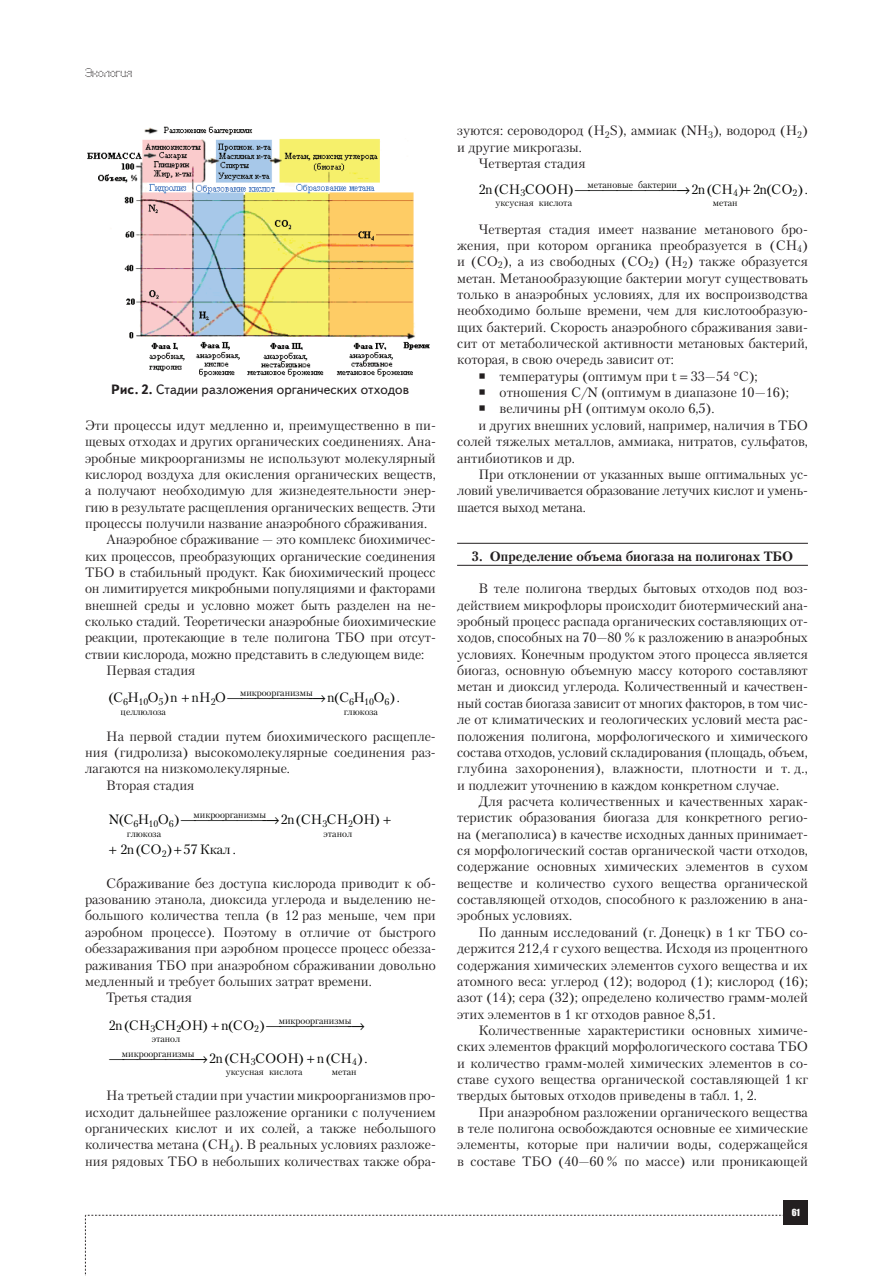
<style>
.page{position:relative;width:893px;height:1276px;background:#fff}
.page>*{position:absolute;margin:0;border:0;box-sizing:border-box;transform-origin:0 0}
.t1{font:13.5px/16.4px "Petersburg C";color:#231f20;text-align:justify}
.t2{font:13.5px "Petersburg C";letter-spacing:.005em;color:#040503}
.t3{font:13.5px "Text Book C";color:#231f20}
.t4{font:700 13.5px "Petersburg C";color:#231f20}
.t5{font:12px "Perfo";letter-spacing:.015em;color:#231f20}
.t6{font:9.45px/14.2px "Petersburg C";letter-spacing:-.005em;color:#040503}
.t7{font:9px "Impact";color:#fff}
.s1{font-weight:700}
</style>
<div class="page">
<svg style="left:85px;top:1215px;width:699px;height:61px"></svg>
<div style="left:784px;top:1200px;width:24px;height:25px;background:#231f20"></div>
<hr style="left:457px;top:543px;width:351px;height:1px;background:#231f20">
<hr style="left:457px;top:565px;width:351px;height:1px;background:#231f20">
<img style="left:87px;top:126px;width:343px;height:251px">
<p class="t5" style="left:85px;top:66px;width:49px">Экология</p>
<p class="t3" style="left:111px;top:382px;width:299px"><span class="s1">Рис. 2.</span> Стадии разложения органических отходов</p>
<p class="t1" style="left:85px;top:417px;width:352px">ЭТИ ПРОЦЕССЫ ИДУТ МЕДЛЕННО И, ПРЕИМУЩЕСТВЕННО В ПИ-</p>
<p class="t1" style="left:85px;top:433px;width:352px">ЩЕВЫХ ОТХОДАХ И ДРУГИХ ОРГАНИЧЕСКИХ СОЕДИНЕНИЯХ. АНА-</p>
<p class="t1" style="left:85px;top:449px;width:352px">ЭРОБНЫЕ МИКРООРГАНИЗМЫ НЕ ИСПОЛЬЗУЮТ МОЛЕКУЛЯРНЫЙ</p>
<p class="t1" style="left:85px;top:466px;width:352px">КИСЛОРОД ВОЗДУХА ДЛЯ ОКИСЛЕНИЯ ОРГАНИЧЕСКИХ ВЕЩЕСТВ,</p>
<p class="t1" style="left:85px;top:482px;width:352px">А ПОЛУЧАЮТ НЕОБХОДИМУЮ ДЛЯ ЖИЗНЕДЕЯТЕЛЬНОСТИ ЭНЕР-</p>
<p class="t1" style="left:85px;top:498px;width:352px">ГИЮ В РЕЗУЛЬТАТЕ РАСЩЕПЛЕНИЯ ОРГАНИЧЕСКИХ ВЕЩЕСТВ. ЭТИ</p>
<p class="t1" style="left:85px;top:515px;width:344px">ПРОЦЕССЫ ПОЛУЧИЛИ НАЗВАНИЕ АНАЭРОБНОГО СБРАЖИВАНИЯ.</p>
<p class="t1" style="left:106px;top:531px;width:329px">АНАЭРОБНОЕ СБРАЖИВАНИЕ — ЭТО КОМПЛЕКС БИОХИМИЧЕС-</p>
<p class="t1" style="left:85px;top:547px;width:352px">КИХ ПРОЦЕССОВ, ПРЕОБРАЗУЮЩИХ ОРГАНИЧЕСКИЕ СОЕДИНЕНИЯ</p>
<p class="t1" style="left:85px;top:564px;width:352px">ТБО В СТАБИЛЬНЫЙ ПРОДУКТ. КАК БИОХИМИЧЕСКИЙ ПРОЦЕСС</p>
<p class="t1" style="left:85px;top:580px;width:352px">ОН ЛИМИТИРУЕТСЯ МИКРОБНЫМИ ПОПУЛЯЦИЯМИ И ФАКТОРАМИ</p>
<p class="t1" style="left:85px;top:596px;width:352px">ВНЕШНЕЙ СРЕДЫ И УСЛОВНО МОЖЕТ БЫТЬ РАЗДЕЛЕН НА НЕ-</p>
<p class="t1" style="left:85px;top:613px;width:352px">СКОЛЬКО СТАДИЙ. ТЕОРЕТИЧЕСКИ АНАЭРОБНЫЕ БИОХИМИЧЕСКИЕ</p>
<p class="t1" style="left:85px;top:629px;width:352px">РЕАКЦИИ, ПРОТЕКАЮЩИЕ В ТЕЛЕ ПОЛИГОНА ТБО ПРИ ОТСУТ-</p>
<p class="t1" style="left:85px;top:646px;width:341px">СТВИИ КИСЛОРОДА, МОЖНО ПРЕДСТАВИТЬ В СЛЕДУЮЩЕМ ВИДЕ:</p>
<p class="t1" style="left:106px;top:662px;width:91px">ПЕРВАЯ СТАДИЯ</p>
<p class="t6" style="left:240px;top:685px;width:74px">МИКРООРГАНИЗМЫ</p>
<p class="t6" style="left:123px;top:694px;width:42px">6105</p>
<p class="t6" style="left:211px;top:694px;width:6px">2</p>
<p class="t6" style="left:349px;top:694px;width:42px">6106</p>
<p class="t6" style="left:121px;top:704px;width:47px">ЦЕЛЛЮЛОЗА</p>
<p class="t6" style="left:344px;top:704px;width:36px">ГЛЮКОЗА</p>
<p class="t2" style="left:108px;top:689px;width:119px">(CH O)N NHO</p>
<p class="t2" style="left:313px;top:689px;width:89px">→N(C H O ).</p>
<p class="t1" style="left:106px;top:727px;width:331px">НА ПЕРВОЙ СТАДИИ ПУТЕМ БИОХИМИЧЕСКОГО РАСЩЕПЛЕ-</p>
<p class="t1" style="left:85px;top:744px;width:352px">НИЯ (ГИДРОЛИЗА) ВЫСОКОМОЛЕКУЛЯРНЫЕ СОЕДИНЕНИЯ РАЗ-</p>
<p class="t1" style="left:85px;top:760px;width:206px">ЛАГАЮТСЯ НА НИЗКОМОЛЕКУЛЯРНЫЕ.</p>
<p class="t1" style="left:106px;top:776px;width:90px">ВТОРАЯ СТАДИЯ</p>
<p class="t6" style="left:194px;top:808px;width:74px">МИКРООРГАНИЗМЫ</p>
<p class="t6" style="left:134px;top:816px;width:42px">6106</p>
<p class="t6" style="left:322px;top:816px;width:6px">3</p>
<p class="t6" style="left:348px;top:816px;width:6px">2</p>
<p class="t6" style="left:127px;top:826px;width:36px">ГЛЮКОЗА</p>
<p class="t6" style="left:324px;top:826px;width:30px">ЭТАНОЛ</p>
<p class="t6" style="left:162px;top:846px;width:6px">2</p>
<p class="t2" style="left:109px;top:811px;width:72px">N(CH O)</p>
<p class="t2" style="left:266px;top:811px;width:115px">→2N(CH CH OH)</p>
<p class="t2" style="left:121px;top:841px;width:117px">2N(CO ) 57 ККАЛ .</p>
<p class="t1" style="left:106px;top:874px;width:331px">СБРАЖИВАНИЕ БЕЗ ДОСТУПА КИСЛОРОДА ПРИВОДИТ К ОБ-</p>
<p class="t1" style="left:85px;top:891px;width:352px">РАЗОВАНИЮ ЭТАНОЛА, ДИОКСИДА УГЛЕРОДА И ВЫДЕЛЕНИЮ НЕ-</p>
<p class="t1" style="left:85px;top:907px;width:352px">БОЛЬШОГО КОЛИЧЕСТВА ТЕПЛА (В 12 РАЗ МЕНЬШЕ, ЧЕМ ПРИ</p>
<p class="t1" style="left:85px;top:923px;width:352px">АЭРОБНОМ ПРОЦЕССЕ). ПОЭТОМУ В ОТЛИЧИЕ ОТ БЫСТРОГО</p>
<p class="t1" style="left:85px;top:940px;width:352px">ОБЕЗЗАРАЖИВАНИЯ ПРИ АЭРОБНОМ ПРОЦЕССЕ ПРОЦЕСС ОБЕЗЗА-</p>
<p class="t1" style="left:85px;top:956px;width:352px">РАЖИВАНИЯ ТБО ПРИ АНАЭРОБНОМ СБРАЖИВАНИИ ДОВОЛЬНО</p>
<p class="t1" style="left:85px;top:973px;width:288px">МЕДЛЕННЫЙ И ТРЕБУЕТ БОЛЬШИХ ЗАТРАТ ВРЕМЕНИ.</p>
<p class="t1" style="left:106px;top:989px;width:87px">ТРЕТЬЯ СТАДИЯ</p>
<p class="t6" style="left:279px;top:1013px;width:74px">МИКРООРГАНИЗМЫ</p>
<p class="t6" style="left:150px;top:1021px;width:6px">3</p>
<p class="t6" style="left:176px;top:1021px;width:6px">2</p>
<p class="t6" style="left:254px;top:1021px;width:6px">2</p>
<p class="t6" style="left:122px;top:1031px;width:74px;text-indent:30px">ЭТАНОЛ<br>МИКРООРГАНИЗМЫ</p>
<p class="t6" style="left:251px;top:1054px;width:6px">3</p>
<p class="t6" style="left:352px;top:1054px;width:6px">4</p>
<p class="t6" style="left:226px;top:1064px;width:78px">УКСУСНАЯ КИСЛОТА</p>
<p class="t6" style="left:332px;top:1064px;width:26px">МЕТАН</p>
<p class="t2" style="left:109px;top:1017px;width:157px">2N(CH CH OH) N(CO )</p>
<p class="t2" style="left:194px;top:1049px;width:175px">→2N(CH COOH) N(CH ) .</p>
<p class="t1" style="left:85px;top:1087px;width:352px;text-indent:21px">НА ТРЕТЬЕЙ СТАДИИ ПРИ УЧАСТИИ МИКРООРГАНИЗМОВ ПРО-ИСХОДИТ ДАЛЬНЕЙШЕЕ РАЗЛОЖЕНИЕ ОРГАНИКИ С ПОЛУЧЕНИЕМ ОРГАНИЧЕСКИХ КИСЛОТ И ИХ СОЛЕЙ, А ТАКЖЕ НЕБОЛЬШОГО КОЛИЧЕСТВА МЕТАНА (СН<sub>4</sub>). В РЕАЛЬНЫХ УСЛОВИЯХ РАЗЛОЖЕ-НИЯ РЯДОВЫХ ТБО В НЕБОЛЬШИХ КОЛИЧЕСТВАХ ТАКЖЕ ОБРА-</p>
<p class="t1" style="left:457px;top:122px;width:352px">ЗУЮТСЯ: СЕРОВОДОРОД (Н<sub>2</sub>S), АММИАК (NH<sub>3</sub>), ВОДОРОД (H<sub>2</sub>)</p>
<p class="t1" style="left:457px;top:139px;width:126px">И ДРУГИЕ МИКРОГАЗЫ.</p>
<p class="t1" style="left:478px;top:155px;width:109px">ЧЕТВЕРТАЯ СТАДИЯ</p>
<p class="t6" style="left:587px;top:177px;width:91px">МЕТАНОВЫЕ БАКТЕРИИ</p>
<p class="t6" style="left:520px;top:185px;width:6px">3</p>
<p class="t6" style="left:733px;top:185px;width:6px">4</p>
<p class="t6" style="left:792px;top:185px;width:6px">2</p>
<p class="t6" style="left:495px;top:195px;width:78px">УКСУСНАЯ КИСЛОТА</p>
<p class="t6" style="left:713px;top:195px;width:26px">МЕТАН</p>
<p class="t2" style="left:479px;top:181px;width:96px">2N(CH COOH)</p>
<p class="t2" style="left:677px;top:181px;width:132px">→2N(CH ) 2N(CO ) .</p>
<p class="t1" style="left:457px;top:220px;width:352px;text-indent:21px">ЧЕТВЕРТАЯ СТАДИЯ ИМЕЕТ НАЗВАНИЕ МЕТАНОВОГО БРО-ЖЕНИЯ, ПРИ КОТОРОМ ОРГАНИКА ПРЕОБРАЗУЕТСЯ В (CH<sub>4</sub>)<br>И (CO <sub>2</sub>), А ИЗ СВОБОДНЫХ (CO <sub>2</sub>) (H<sub>2</sub>) ТАКЖЕ ОБРАЗУЕТСЯ МЕТАН. МЕТАНООБРАЗУЮЩИЕ БАКТЕРИИ МОГУТ СУЩЕСТВОВАТЬ ТОЛЬКО В АНАЭРОБНЫХ УСЛОВИЯХ, ДЛЯ ИХ ВОСПРОИЗВОДСТВА НЕОБХОДИМО БОЛЬШЕ ВРЕМЕНИ, ЧЕМ ДЛЯ КИСЛОТООБРАЗУЮ-ЩИХ БАКТЕРИЙ. СКОРОСТЬ АНАЭРОБНОГО СБРАЖИВАНИЯ ЗАВИ-СИТ ОТ МЕТАБОЛИЧЕСКОЙ АКТИВНОСТИ МЕТАНОВЫХ БАКТЕРИЙ, КОТОРАЯ, В СВОЮ ОЧЕРЕДЬ ЗАВИСИТ ОТ:</p>
<p class="t1" style="left:478px;top:368px;width:281px">○ ТЕМПЕРАТУРЫ (ОПТИМУМ ПРИ T 33—54 С);</p>
<p class="t1" style="left:478px;top:384px;width:312px">○ ОТНОШЕНИЯ С/N (ОПТИМУМ В ДИАПАЗОНЕ 10—16);</p>
<p class="t1" style="left:478px;top:400px;width:238px">○ ВЕЛИЧИНЫ РН (ОПТИМУМ ОКОЛО 6,5).</p>
<p class="t1" style="left:478px;top:417px;width:331px">И ДРУГИХ ВНЕШНИХ УСЛОВИЙ, НАПРИМЕР, НАЛИЧИЯ В ТБО</p>
<p class="t1" style="left:457px;top:433px;width:352px">СОЛЕЙ ТЯЖЕЛЫХ МЕТАЛЛОВ, АММИАКА, НИТРАТОВ, СУЛЬФАТОВ,</p>
<p class="t1" style="left:457px;top:449px;width:119px">АНТИБИОТИКОВ И ДР.</p>
<p class="t1" style="left:478px;top:466px;width:331px">ПРИ ОТКЛОНЕНИИ ОТ УКАЗАННЫХ ВЫШЕ ОПТИМАЛЬНЫХ УС-</p>
<p class="t1" style="left:457px;top:482px;width:351px">ЛОВИЙ УВЕЛИЧИВАЕТСЯ ОБРАЗОВАНИЕ ЛЕТУЧИХ КИСЛОТ И УМЕНЬ-</p>
<p class="t1" style="left:457px;top:498px;width:130px">ШАЕТСЯ ВЫХОД МЕТАНА.</p>
<p class="t4" style="left:472px;top:547px;width:322px">3. Определение объема биогаза на полигонах ТБО</p>
<p class="t1" style="left:457px;top:580px;width:352px;text-indent:21px">В ТЕЛЕ ПОЛИГОНА ТВЕРДЫХ БЫТОВЫХ ОТХОДОВ ПОД ВОЗ-ДЕЙСТВИЕМ МИКРОФЛОРЫ ПРОИСХОДИТ БИОТЕРМИЧЕСКИЙ АНА-ЭРОБНЫЙ ПРОЦЕСС РАСПАДА ОРГАНИЧЕСКИХ СОСТАВЛЯЮЩИХ ОТ-ХОДОВ, СПОСОБНЫХ НА 70—80 % К РАЗЛОЖЕНИЮ В АНАЭРОБНЫХ УСЛОВИЯХ. КОНЕЧНЫМ ПРОДУКТОМ ЭТОГО ПРОЦЕССА ЯВЛЯЕТСЯ БИОГАЗ, ОСНОВНУЮ ОБЪЕМНУЮ МАССУ КОТОРОГО СОСТАВЛЯЮТ МЕТАН И ДИОКСИД УГЛЕРОДА. КОЛИЧЕСТВЕННЫЙ И КАЧЕСТВЕН-НЫЙ СОСТАВ БИОГАЗА ЗАВИСИТ ОТ МНОГИХ ФАКТОРОВ, В ТОМ ЧИС-ЛЕ ОТ КЛИМАТИЧЕСКИХ И ГЕОЛОГИЧЕСКИХ УСЛОВИЙ МЕСТА РАС-ПОЛОЖЕНИЯ ПОЛИГОНА, МОРФОЛОГИЧЕСКОГО И ХИМИЧЕСКОГО СОСТАВА ОТХОДОВ, УСЛОВИЙ СКЛАДИРОВАНИЯ (ПЛОЩАДЬ, ОБЪЕМ, ГЛУБИНА ЗАХОРОНЕНИЯ), ВЛАЖНОСТИ, ПЛОТНОСТИ И Т. Д., И ПОДЛЕЖИТ УТОЧНЕНИЮ В КАЖДОМ КОНКРЕТНОМ СЛУЧАЕ.</p>
<p class="t1" style="left:457px;top:793px;width:352px;text-align:left;text-indent:21px">ДЛЯ РАСЧЕТА КОЛИЧЕСТВЕННЫХ И КАЧЕСТВЕННЫХ ХАРАК-ТЕРИСТИК ОБРАЗОВАНИЯ БИОГАЗА ДЛЯ КОНКРЕТНОГО РЕГИО-НА (МЕГАПОЛИСА) В КАЧЕСТВЕ ИСХОДНЫХ ДАННЫХ ПРИНИМАЕТ-СЯ МОРФОЛОГИЧЕСКИЙ СОСТАВ ОРГАНИЧЕСКОЙ ЧАСТИ ОТХОДОВ, СОДЕРЖАНИЕ ОСНОВНЫХ ХИМИЧЕСКИХ ЭЛЕМЕНТОВ В СУХОМ ВЕЩЕСТВЕ И КОЛИЧЕСТВО СУХОГО ВЕЩЕСТВА ОРГАНИЧЕСКОЙ СОСТАВЛЯЮЩЕЙ ОТХОДОВ, СПОСОБНОГО К РАЗЛОЖЕНИЮ В АНА-ЭРОБНЫХ УСЛОВИЯХ.</p>
<p class="t1" style="left:457px;top:923px;width:352px;text-indent:21px">ПО ДАННЫМ ИССЛЕДОВАНИЙ (Г. ДОНЕЦК) В 1 КГ ТБО СО-ДЕРЖИТСЯ 212,4 Г СУХОГО ВЕЩЕСТВА. ИСХОДЯ ИЗ ПРОЦЕНТНОГО СОДЕРЖАНИЯ ХИМИЧЕСКИХ ЭЛЕМЕНТОВ СУХОГО ВЕЩЕСТВА И ИХ АТОМНОГО ВЕСА: УГЛЕРОД (12); ВОДОРОД (1); КИСЛОРОД (16); АЗОТ (14); СЕРА (32); ОПРЕДЕЛЕНО КОЛИЧЕСТВО ГРАММ-МОЛЕЙ ЭТИХ ЭЛЕМЕНТОВ В 1 КГ ОТХОДОВ РАВНОЕ 8,51.</p>
<p class="t1" style="left:457px;top:1022px;width:352px;text-indent:21px">КОЛИЧЕСТВЕННЫЕ ХАРАКТЕРИСТИКИ ОСНОВНЫХ ХИМИЧЕ-СКИХ ЭЛЕМЕНТОВ ФРАКЦИЙ МОРФОЛОГИЧЕСКОГО СОСТАВА ТБО И КОЛИЧЕСТВО ГРАММ-МОЛЕЙ ХИМИЧЕСКИХ ЭЛЕМЕНТОВ В СО-СТАВЕ СУХОГО ВЕЩЕСТВА ОРГАНИЧЕСКОЙ СОСТАВЛЯЮЩЕЙ 1 КГ ТВЕРДЫХ БЫТОВЫХ ОТХОДОВ ПРИВЕДЕНЫ В ТАБЛ. 1, 2.</p>
<p class="t1" style="left:457px;top:1103px;width:352px;text-indent:21px">ПРИ АНАЭРОБНОМ РАЗЛОЖЕНИИ ОРГАНИЧЕСКОГО ВЕЩЕСТВА В ТЕЛЕ ПОЛИГОНА ОСВОБОЖДАЮТСЯ ОСНОВНЫЕ ЕЕ ХИМИЧЕСКИЕ ЭЛЕМЕНТЫ, КОТОРЫЕ ПРИ НАЛИЧИИ ВОДЫ, СОДЕРЖАЩЕЙСЯ В СОСТАВЕ ТБО (40—60 % ПО МАССЕ) ИЛИ ПРОНИКАЮЩЕЙ</p>
<p class="t7" style="left:792px;top:1205px;width:10px">61</p>
</div>
